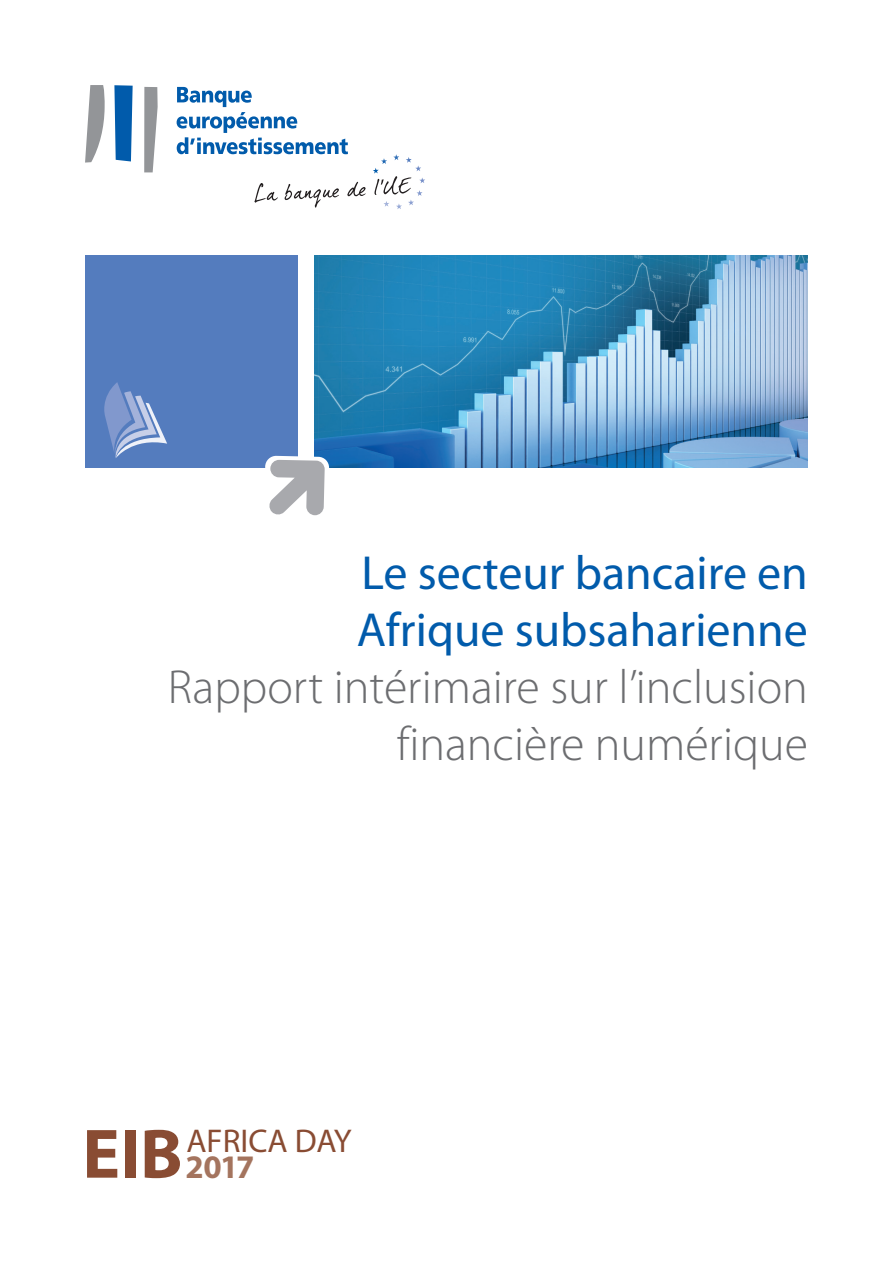
<style>
.page{position:relative;width:893px;height:1263px;background:#fff}
.page>*{position:absolute;margin:0;border:0;box-sizing:border-box;transform-origin:0 0}
.t1{font:300 48px/57px "Myriad Pro";color:#6c6d70;text-align:right}
.t2{font:48px/57px "Myriad Pro";color:#015bab}
.t3{font:33px/26px "Myriad Pro";color:#894c33;text-align:center}
.s1{font-weight:700;font-size:70.5px}
.s2{font-weight:700;color:#a4745e}
</style>
<div class="page">
<svg style="left:177px;top:87px;width:171px;height:67px"></svg>
<svg style="left:85px;top:85px;width:20px;height:78px"></svg>
<svg style="left:114px;top:85px;width:19px;height:76px"></svg>
<svg style="left:144px;top:87px;width:14px;height:85px"></svg>
<svg style="left:254px;top:183px;width:24px;height:20px"></svg>
<svg style="left:285px;top:184px;width:54px;height:24px"></svg>
<svg style="left:347px;top:182px;width:19px;height:14px"></svg>
<svg style="left:373px;top:154px;width:52px;height:55px"></svg>
<img style="left:315px;top:255px;width:493px;height:213px">
<div style="left:85px;top:255px;width:213px;height:213px;background:#547cbe"></div>
<svg style="left:265px;top:456px;width:64px;height:60px"></svg>
<svg style="left:104px;top:382px;width:63px;height:76px"></svg>
<p class="t2" style="left:357px;top:545px;width:453px">Le secteur bancaire en<br>Afrique subsaharienne</p>
<p class="t1" style="left:168px;top:659px;width:642px">Rapport intérimaire sur l’inclusion financière numérique</p>
<p class="t3" style="left:82px;top:1128px;width:271px"><span class="s1">EIB</span>AFRICA DAY<br><span class="s2">2017</span></p>
</div>
